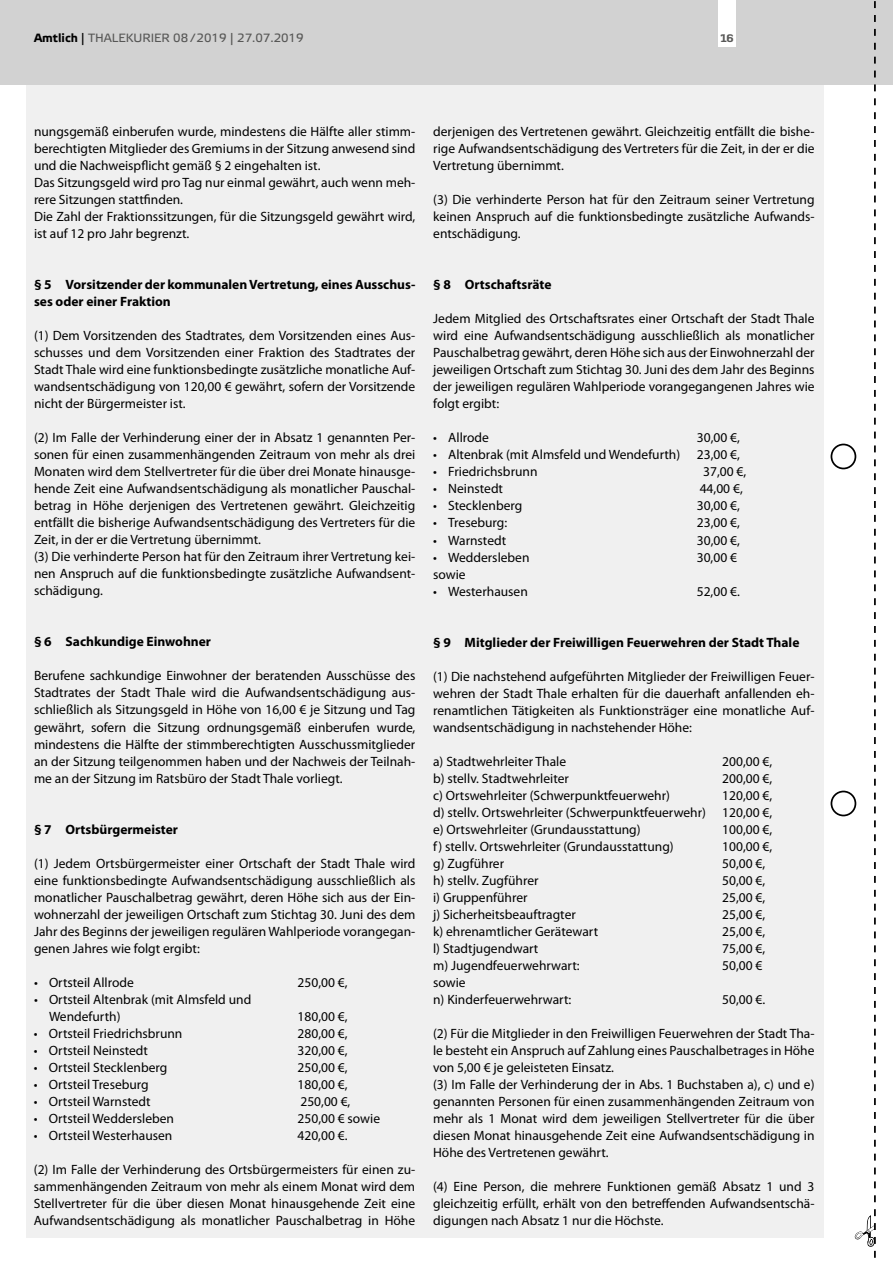
<style>
.page{position:relative;width:893px;height:1263px;background:#fff}
.page>*{position:absolute;margin:0;border:0;box-sizing:border-box;transform-origin:0 0}
.t1{font:13.5px/17px "Myriad Pro";color:#000;text-align:justify}
.t2{font:700 13.5px/17px "Myriad Pro";color:#000}
.t3{font:12px "Elektra Text Pro";color:#575756}
.t4{font:900 10.5px "Diavlo";color:#575756}
.s1{font-weight:700;color:#000}
.s2{color:#000}
</style>
<div class="page">
<div style="left:27px;top:0;width:797px;height:1237px;background:#f0f0f0"></div>
<div style="left:0;top:0;width:893px;height:85px;background:#d2d2d2"></div>
<div style="left:719px;top:0;width:17px;height:47px;background:#fff"></div>
<svg style="left:855px;top:1px;width:21px;height:1257px"></svg>
<div style="left:831px;top:444px;width:25px;height:25px;border:2px solid #000;border-radius:50%"></div>
<div style="left:831px;top:791px;width:25px;height:25px;border:2px solid #000;border-radius:50%"></div>
<p class="t3" style="left:34px;top:32px;width:271px"><span class="s1">Amtlich</span> <span class="s2">|</span> THALEKURIER 08/2019 | 27.07.2019</p>
<p class="t4" style="left:720px;top:31px;width:15px">16</p>
<p class="t1" style="left:34px;top:123px;width:383px;text-align:left">nungsgemäß einberufen wurde, mindestens die Hälfte aller stimm&shy;berechtigten Mitglieder des Gremiums in der Sitzung anwesend sind und die Nachweispflicht gemäß § 2 eingehalten ist.<br>Das Sitzungsgeld wird pro Tag nur einmal gewährt, auch wenn meh&shy;rere Sitzungen stattfinden.<br>Die Zahl der Fraktionssitzungen, für die Sitzungsgeld gewährt wird, ist auf 12 pro Jahr begrenzt.</p>
<p class="t2" style="left:34px;top:276px;width:383px">§ 5 Vorsitzender der kommunalen Vertretung, eines Ausschus&shy;ses oder einer Fraktion</p>
<p class="t1" style="left:34px;top:327px;width:383px">(1) Dem Vorsitzenden des Stadtrates, dem Vorsitzenden eines Aus&shy;schusses und dem Vorsitzenden einer Fraktion des Stadtrates der Stadt Thale wird eine funktionsbedingte zusätzliche monatliche Auf&shy;wandsentschädigung von 120,00 € gewährt, sofern der Vorsitzende nicht der Bürgermeister ist.</p>
<p class="t1" style="left:34px;top:429px;width:383px;text-align:left">(2) Im Falle der Verhinderung einer der in Absatz 1 genannten Per&shy;sonen für einen zusammenhängenden Zeitraum von mehr als drei Monaten wird dem Stellvertreter für die über drei Monate hinausge&shy;hende Zeit eine Aufwandsentschädigung als monatlicher Pauschal&shy;betrag in Höhe derjenigen des Vertretenen gewährt. Gleichzeitig entfällt die bisherige Aufwandsentschädigung des Vertreters für die Zeit, in der er die Vertretung übernimmt.<br>(3) Die verhinderte Person hat für den Zeitraum ihrer Vertretung kei&shy;nen Anspruch auf die funktionsbedingte zusätzliche Aufwandsent&shy;schädigung.</p>
<p class="t2" style="left:34px;top:633px;width:179px">§ 6 Sachkundige Einwohner</p>
<p class="t1" style="left:34px;top:667px;width:383px">Berufene sachkundige Einwohner der beratenden Ausschüsse des Stadtrates der Stadt Thale wird die Aufwandsentschädigung aus&shy;schließlich als Sitzungsgeld in Höhe von 16,00 € je Sitzung und Tag gewährt, sofern die Sitzung ordnungsgemäß einberufen wurde, mindestens die Hälfte der stimmberechtigten Ausschussmitglieder an der Sitzung teilgenommen haben und der Nachweis der Teilnah&shy;me an der Sitzung im Ratsbüro der Stadt Thale vorliegt.</p>
<p class="t2" style="left:34px;top:820px;width:146px">§ 7 Ortsbürgermeister</p>
<p class="t1" style="left:34px;top:854px;width:383px">(1) Jedem Ortsbürgermeister einer Ortschaft der Stadt Thale wird eine funktionsbedingte Aufwandsentschädigung ausschließlich als monatlicher Pauschalbetrag gewährt, deren Höhe sich aus der Ein&shy;wohnerzahl der jeweiligen Ortschaft zum Stichtag 30. Juni des dem Jahr des Beginns der jeweiligen regulären Wahlperiode vorangegan&shy;genen Jahres wie folgt ergibt:</p>
<p class="t1" style="left:34px;top:973px;width:101px">• Ortsteil Allrode</p>
<p class="t1" style="left:298px;top:973px;width:52px">250,00 €,</p>
<p class="t1" style="left:49px;top:990px;width:204px;text-indent:-15px">• Ortsteil Altenbrak (mit Almsfeld und<br>Wendefurth)</p>
<p class="t1" style="left:298px;top:1007px;width:52px">180,00 €,</p>
<p class="t1" style="left:34px;top:1024px;width:150px">• Ortsteil Friedrichsbrunn</p>
<p class="t1" style="left:298px;top:1024px;width:52px">280,00 €,</p>
<p class="t1" style="left:34px;top:1041px;width:116px">• Ortsteil Neinstedt</p>
<p class="t1" style="left:298px;top:1041px;width:52px">320,00 €,</p>
<p class="t1" style="left:34px;top:1058px;width:135px">• Ortsteil Stecklenberg</p>
<p class="t1" style="left:298px;top:1058px;width:52px">250,00 €,</p>
<p class="t1" style="left:34px;top:1075px;width:116px">• Ortsteil Treseburg</p>
<p class="t1" style="left:298px;top:1075px;width:52px">180,00 €,</p>
<p class="t1" style="left:34px;top:1092px;width:118px">• Ortsteil Warnstedt</p>
<p class="t1" style="left:300px;top:1092px;width:52px">250,00 €,</p>
<p class="t1" style="left:34px;top:1109px;width:142px">• Ortsteil Weddersleben</p>
<p class="t1" style="left:298px;top:1109px;width:84px">250,00 € sowie</p>
<p class="t1" style="left:34px;top:1126px;width:140px">• Ortsteil Westerhausen</p>
<p class="t1" style="left:298px;top:1126px;width:52px">420,00 €.</p>
<p class="t1" style="left:34px;top:1160px;width:383px">(2) Im Falle der Verhinderung des Ortsbürgermeisters für einen zu&shy;sammenhängenden Zeitraum von mehr als einem Monat wird dem Stellvertreter für die über diesen Monat hinausgehende Zeit eine Aufwandsentschädigung als monatlicher Pauschalbetrag in Höhe</p>
<p class="t1" style="left:433px;top:123px;width:383px">derjenigen des Vertretenen gewährt. Gleichzeitig entfällt die bishe&shy;rige Aufwandsentschädigung des Vertreters für die Zeit, in der er die Vertretung übernimmt.</p>
<p class="t1" style="left:433px;top:191px;width:383px">(3) Die verhinderte Person hat für den Zeitraum seiner Vertretung keinen Anspruch auf die funktionsbedingte zusätzliche Aufwands&shy;entschädigung.</p>
<p class="t2" style="left:433px;top:276px;width:120px">§ 8 Ortschaftsräte</p>
<p class="t1" style="left:433px;top:310px;width:383px">Jedem Mitglied des Ortschaftsrates einer Ortschaft der Stadt Thale wird eine Aufwandsentschädigung ausschließlich als monatlicher Pauschalbetrag gewährt, deren Höhe sich aus der Einwohnerzahl der jeweiligen Ortschaft zum Stichtag 30. Juni des dem Jahr des Beginns der jeweiligen regulären Wahlperiode vorangegangenen Jahres wie folgt ergibt:</p>
<p class="t1" style="left:433px;top:429px;width:57px">• Allrode</p>
<p class="t1" style="left:697px;top:429px;width:45px">30,00 €,</p>
<p class="t1" style="left:433px;top:446px;width:308px">• Altenbrak (mit Almsfeld und Wendefurth) 23,00 €,</p>
<p class="t1" style="left:433px;top:463px;width:106px">• Friedrichsbrunn</p>
<p class="t1" style="left:703px;top:463px;width:45px">37,00 €,</p>
<p class="t1" style="left:433px;top:480px;width:71px">• Neinstedt</p>
<p class="t1" style="left:700px;top:480px;width:45px">44,00 €,</p>
<p class="t1" style="left:433px;top:497px;width:91px">• Stecklenberg</p>
<p class="t1" style="left:697px;top:497px;width:45px">30,00 €,</p>
<p class="t1" style="left:433px;top:514px;width:76px">• Treseburg:</p>
<p class="t1" style="left:697px;top:514px;width:45px">23,00 €,</p>
<p class="t1" style="left:433px;top:531px;width:75px">• Warnstedt</p>
<p class="t1" style="left:697px;top:531px;width:45px">30,00 €,</p>
<p class="t1" style="left:433px;top:548px;width:98px">• Weddersleben</p>
<p class="t1" style="left:697px;top:548px;width:42px">30,00 €</p>
<p class="t1" style="left:433px;top:565px;width:34px">sowie</p>
<p class="t1" style="left:433px;top:582px;width:96px">• Westerhausen</p>
<p class="t1" style="left:697px;top:582px;width:45px">52,00 €.</p>
<p class="t2" style="left:433px;top:633px;width:368px">§ 9 Mitglieder der Freiwilligen Feuerwehren der Stadt Thale</p>
<p class="t1" style="left:433px;top:667px;width:383px">(1) Die nachstehend aufgeführten Mitglieder der Freiwilligen Feuer&shy;wehren der Stadt Thale erhalten für die dauerhaft anfallenden eh&shy;renamtlichen Tätigkeiten als Funktionsträger eine monatliche Auf&shy;wandsentschädigung in nachstehender Höhe:</p>
<p class="t1" style="left:433px;top:752px;width:135px">a) Stadtwehrleiter Thale</p>
<p class="t1" style="left:722px;top:752px;width:52px">200,00 €,</p>
<p class="t1" style="left:433px;top:769px;width:137px">b) stellv. Stadtwehrleiter</p>
<p class="t1" style="left:722px;top:769px;width:52px">200,00 €,</p>
<p class="t1" style="left:433px;top:786px;width:238px">c) Ortswehrleiter (Schwerpunktfeuerwehr)</p>
<p class="t1" style="left:433px;top:786px;width:341px;text-indent:289px">120,00 €, d) stellv. Ortswehrleiter (Schwerpunktfeuerwehr) 120,00 €, e) Ortswehrleiter (Grundausstattung)</p>
<p class="t1" style="left:722px;top:820px;width:52px">100,00 €,</p>
<p class="t1" style="left:433px;top:837px;width:242px">f) stellv. Ortswehrleiter (Grundausstattung)</p>
<p class="t1" style="left:722px;top:837px;width:52px">100,00 €,</p>
<p class="t1" style="left:433px;top:854px;width:72px">g) Zugführer</p>
<p class="t1" style="left:722px;top:854px;width:45px">50,00 €,</p>
<p class="t1" style="left:433px;top:871px;width:107px">h) stellv. Zugführer</p>
<p class="t1" style="left:722px;top:871px;width:45px">50,00 €,</p>
<p class="t1" style="left:433px;top:888px;width:96px">i) Gruppenführer</p>
<p class="t1" style="left:722px;top:888px;width:45px">25,00 €,</p>
<p class="t1" style="left:433px;top:905px;width:144px">j) Sicherheitsbeauftragter</p>
<p class="t1" style="left:722px;top:905px;width:45px">25,00 €,</p>
<p class="t1" style="left:433px;top:922px;width:167px">k) ehrenamtlicher Gerätewart</p>
<p class="t1" style="left:722px;top:922px;width:45px">25,00 €,</p>
<p class="t1" style="left:433px;top:939px;width:107px">l) Stadtjugendwart</p>
<p class="t1" style="left:722px;top:939px;width:45px">75,00 €,</p>
<p class="t1" style="left:433px;top:956px;width:148px">m) Jugendfeuerwehrwart:</p>
<p class="t1" style="left:722px;top:956px;width:42px">50,00 €</p>
<p class="t1" style="left:433px;top:973px;width:140px">sowie<br>n) Kinderfeuerwehrwart:</p>
<p class="t1" style="left:722px;top:990px;width:45px">50,00 €.</p>
<p class="t1" style="left:433px;top:1025px;width:383px;text-align:left">(2) Für die Mitglieder in den Freiwilligen Feuerwehren der Stadt Tha&shy;le besteht ein Anspruch auf Zahlung eines Pauschalbetrages in Höhe von 5,00 € je geleisteten Einsatz.<br>(3) Im Falle der Verhinderung der in Abs. 1 Buchstaben a), c) und e) genannten Personen für einen zusammenhängenden Zeitraum von mehr als 1 Monat wird dem jeweiligen Stellvertreter für die über diesen Monat hinausgehende Zeit eine Aufwandsentschädigung in Höhe des Vertretenen gewährt.</p>
<p class="t1" style="left:433px;top:1178px;width:383px">(4) Eine Person, die mehrere Funktionen gemäß Absatz 1 und 3 gleichzeitig erfüllt, erhält von den betreffenden Aufwandsentschä&shy;digungen nach Absatz 1 nur die Höchste.</p>
</div>
